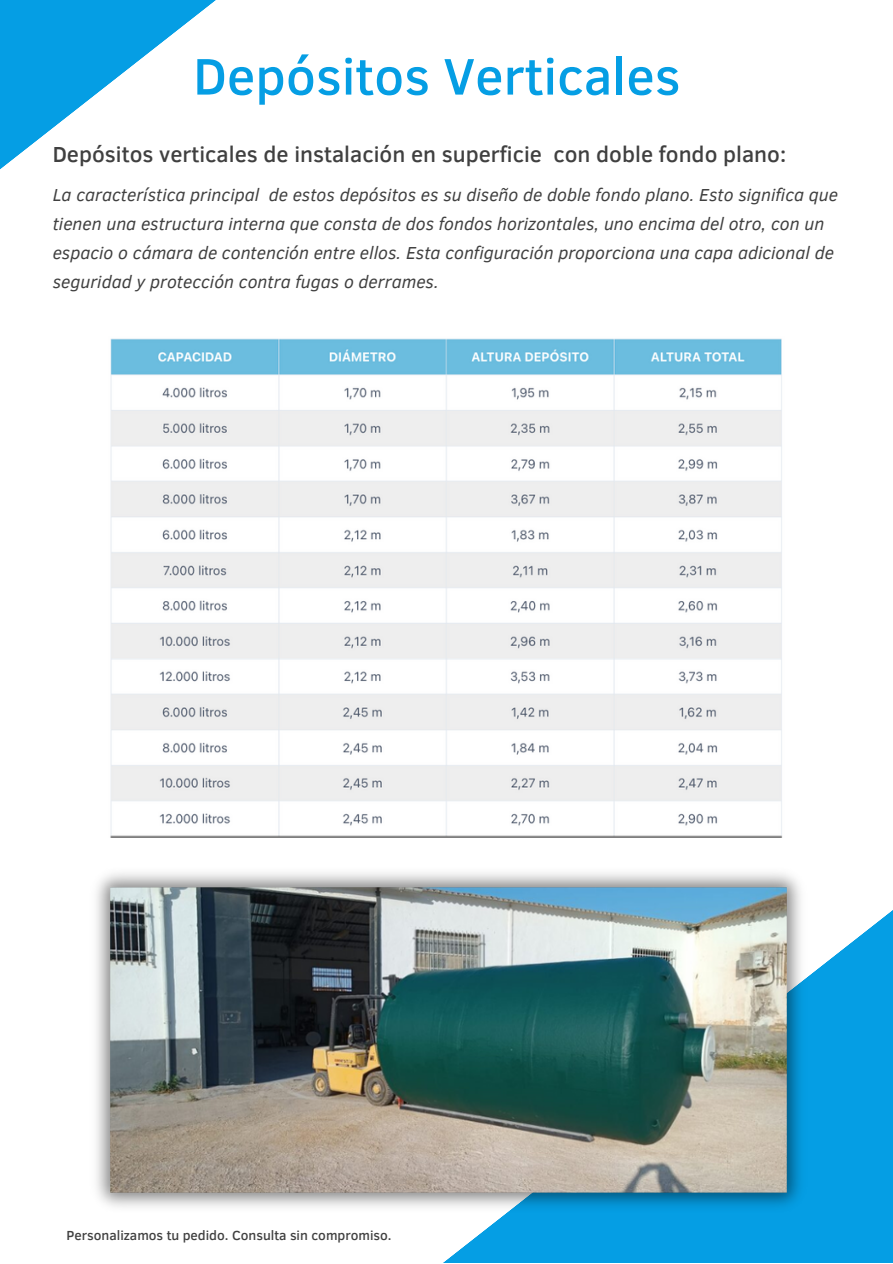
<style>
.page{position:relative;width:893px;height:1264px;background:#fff}
.page>*{position:absolute;margin:0;border:0;box-sizing:border-box;transform-origin:0 0}
.t1{font:500 52.5px "Clear Sans";color:#059ee4}
.t2{font:500 22.35px "Clear Sans";color:#404040}
.t3{font:italic 17.85px/29.2px "Clear Sans";color:#404040}
.t4{font:500 13.5px "Clear Sans";color:#404040}
</style>
<div class="page">
<svg style="left:444px;top:911px;width:448px;height:351px;background:#16a4e5"></svg>
<img style="left:96px;top:873px;width:748px;height:344px">
<img style="left:110px;top:338px;width:673px;height:499px">
<svg style="left:0;top:0;width:216px;height:169px;fill:#059ee4"></svg>
<p class="t1" style="left:193px;top:38px;width:488px">Depósitos Verticales</p>
<p class="t2" style="left:53px;top:138px;width:735px">Depósitos verticales de instalación en superficie con doble fondo plano:</p>
<p class="t3" style="left:53px;top:179px;width:786px">La característica principal de estos depósitos es su diseño de doble fondo plano. Esto significa que tienen una estructura interna que consta de dos fondos horizontales, uno encima del otro, con un espacio o cámara de contención entre ellos. Esta configuración proporciona una capa adicional de seguridad y protección contra fugas o derrames.</p>
<p class="t4" style="left:66px;top:1225px;width:326px">Personalizamos tu pedido. Consulta sin compromiso.</p>
</div>
